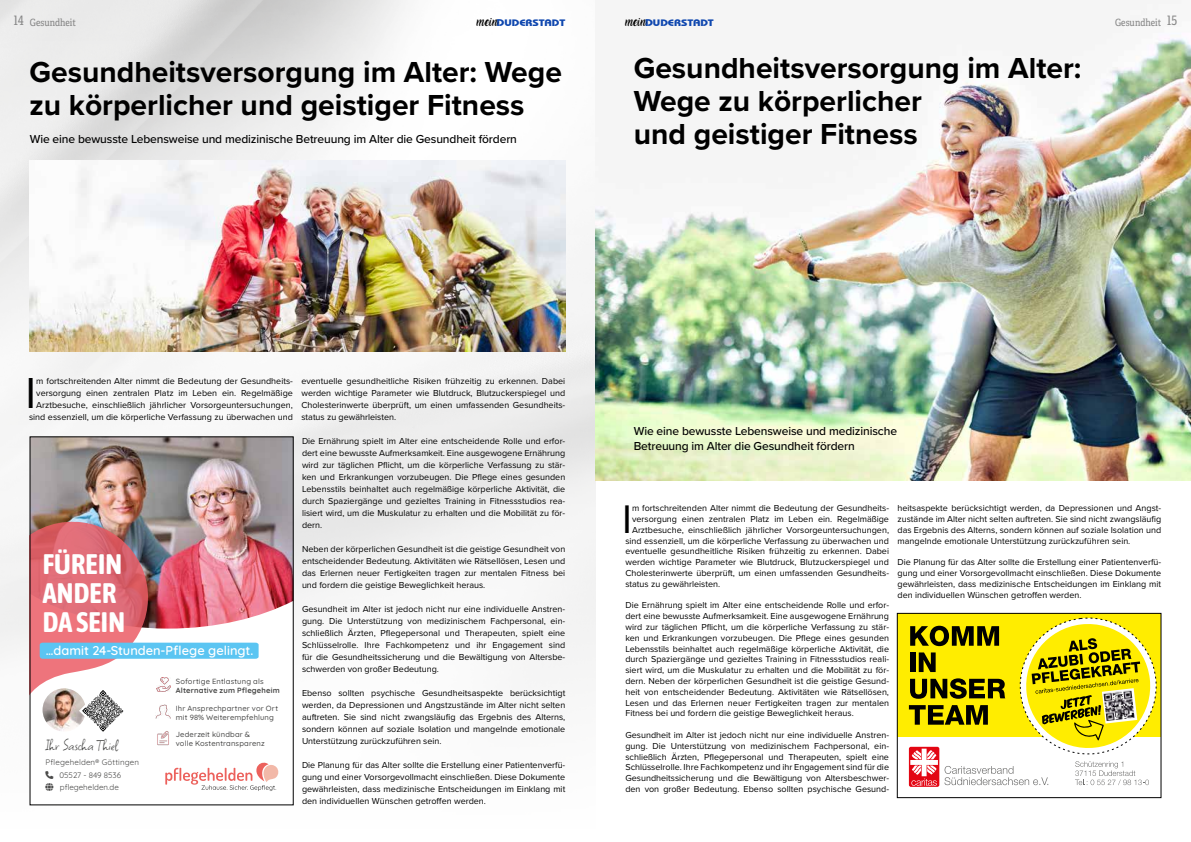
<style>
.page{position:relative;width:1191px;height:842px;background:#fff}
.page>*{position:absolute;margin:0;border:0;box-sizing:border-box;transform-origin:0 0}
.t1{font:45px "Proxima Nova";color:#000}
.t2{font:41.4px "Proxima Nova";color:#000}
.t3{font:700 30px/33px "Proxima Nova";color:#000}
.t4{font:700 28.2px/29px "Asap Condensed";letter-spacing:.01em;color:#fff}
.t5{font:17px "Square Peg";letter-spacing:.01em;color:#4a4a49}
.t6{font:600 12.8px "Quicksand";color:#fff}
.t7{font:500 12px/14.4px "Proxima Nova";letter-spacing:-.01em;color:#000}
.t8{font:10px "Adelle Condensed";color:#878787}
.t9{font:700 9.3px "Bauhaus IT Cby BT";letter-spacing:-.005em;color:#0f47af;scale:1.27 1}
.t10{font:9px/12px "Proxima Nova";color:#000;text-align:justify}
.t11{font:8px/13.1px "Quicksand";color:#4a4a49;text-align:center}
.t12{font:500 7.5px/9px "Quicksand";letter-spacing:.02em;color:#4a4a49}
.t13{font:700 7.5px "Quicksand";letter-spacing:.015em;color:#4a4a49}
.s1{font-size:13px}
.s2{font-family:"Amarillo";font-weight:400;font-size:8.5px;color:#000}
.s3{font-size:9.8px}
</style>
<div class="page">
<img style="left:0;top:0;width:595px;height:806px">
<div style="left:897px;top:613px;width:264px;height:124px;background:#ffed00"></div>
<div style="left:909px;top:747px;width:30px;height:40px;background:#e62631;border-radius:2px"></div>
<svg style="left:909px;top:617px;width:248px;height:169px"></svg>
<div style="left:897px;top:613px;width:264px;height:185px;border:1px solid #000"></div>
<div style="left:30px;top:437px;width:263px;height:368px;background:#fff"></div>
<img style="left:32px;top:439px;width:259px;height:176px">
<svg style="left:165px;top:762px;width:114px;height:29px"></svg>
<img style="left:32px;top:521px;width:227px;height:211px">
<img style="left:156px;top:705px;width:15px;height:14px">
<img style="left:155px;top:730px;width:16px;height:16px">
<img style="left:157px;top:678px;width:14px;height:14px">
<img style="left:30px;top:161px;width:535px;height:191px">
<img style="left:595px;top:38px;width:596px;height:442px">
<p class="t8" style="left:14px;top:15px;width:63px"><span class="s1">14</span> Gesundheit</p>
<p class="t9" style="left:477px;top:17px;width:71px"><span class="s2">MEIN</span><span class="s3">D</span>UDERSTADT</p>
<h3 class="t3" style="left:30px;top:55px;width:534px">Gesundheitsversorgung im Alter: Wege zu körperlicher und geistiger Fitness</h3>
<h3 class="t7" style="left:30px;top:131px;width:489px">Wie eine bewusste Lebensweise und medizinische Betreuung im Alter die Gesundheit fördern</h3>
<p class="t9" style="left:625px;top:17px;width:71px"><span class="s2">MEIN</span><span class="s3">D</span>UDERSTADT</p>
<p class="t8" style="left:1115px;top:15px;width:64px">Gesundheit <span class="s1">15</span></p>
<h3 class="t3" style="left:634px;top:51px;width:449px">Gesundheitsversorgung im Alter:<br>Wege zu körperlicher<br>und geistiger Fitness</h3>
<p class="t10" style="left:29px;top:375px;width:265px;text-align:right">m fortschreitenden Alter nimmt die Bedeutung der Gesundheits&shy;versorgung einen zentralen Platz im Leben ein. Regelmäßige Arztbesuche, einschließlich jährlicher Vorsorgeuntersuchungen, sind essenziell, um die körperliche Verfassung zu überwachen und</p>
<p class="t10" style="left:301px;top:375px;width:265px">eventuelle gesundheitliche Risiken frühzeitig zu erkennen. Dabei werden wichtige Parameter wie Blutdruck, Blutzuckerspiegel und Cholesterinwerte überprüft, um einen umfassenden Gesundheits&shy;status zu gewährleisten.</p>
<h1 class="t1" style="left:26px;top:359px;width:12px">I</h1>
<h3 class="t4" style="left:43px;top:547px;width:84px">FÜREIN<br>ANDER<br>DA SEIN</h3>
<h3 class="t6" style="left:46px;top:641px;width:209px">…damit 24-Stunden-Pflege gelingt.</h3>
<p class="t12" style="left:176px;top:676px;width:89px">Sofortige Entlastung als</p>
<p class="t13" style="left:176px;top:684px;width:105px">Alternative zum Pflegeheim</p>
<p class="t12" style="left:176px;top:703px;width:104px">Ihr Ansprechpartner vor Ort mit 98% Weiterempfehlung</p>
<p class="t12" style="left:176px;top:729px;width:90px">Jederzeit kündbar &amp; volle Kostentransparenz</p>
<h3 class="t5" style="left:45px;top:733px;width:74px">Ihr Sascha Thiel</h3>
<p class="t11" style="left:45px;top:755px;width:95px">Pflegehelden® Göttingen<br>05527 - 849 8536</p>
<p class="t11" style="left:60px;top:779px;width:61px">pflegehelden.de</p>
<p class="t10" style="left:302px;top:435px;width:265px">Die Ernährung spielt im Alter eine entscheidende Rolle und erfor&shy;dert eine bewusste Aufmerksamkeit. Eine ausgewogene Ernährung wird zur täglichen Pflicht, um die körperliche Verfassung zu stär&shy;ken und Erkrankungen vorzubeugen. Die Pflege eines gesunden Lebensstils beinhaltet auch regelmäßige körperliche Aktivität, die durch Spaziergänge und gezieltes Training in Fitnessstudios rea&shy;lisiert wird, um die Muskulatur zu erhalten und die Mobilität zu för&shy;dern.</p>
<p class="t10" style="left:302px;top:543px;width:265px">Neben der körperlichen Gesundheit ist die geistige Gesundheit von entscheidender Bedeutung. Aktivitäten wie Rätsellösen, Lesen und das Erlernen neuer Fertigkeiten tragen zur mentalen Fitness bei und fordern die geistige Beweglichkeit heraus.</p>
<p class="t10" style="left:302px;top:603px;width:265px">Gesundheit im Alter ist jedoch nicht nur eine individuelle Anstren&shy;gung. Die Unterstützung von medizinischem Fachpersonal, ein&shy;schließlich Ärzten, Pflegepersonal und Therapeuten, spielt eine Schlüsselrolle. Ihre Fachkompetenz und ihr Engagement sind für die Gesundheitssicherung und die Bewältigung von Altersbe&shy;schwerden von großer Bedeutung.</p>
<p class="t10" style="left:302px;top:687px;width:265px">Ebenso sollten psychische Gesundheitsaspekte berücksichtigt werden, da Depressionen und Angstzustände im Alter nicht selten auftreten. Sie sind nicht zwangsläufig das Ergebnis des Alterns, sondern können auf soziale Isolation und mangelnde emotionale Unterstützung zurückzuführen sein.</p>
<p class="t10" style="left:302px;top:759px;width:265px">Die Planung für das Alter sollte die Erstellung einer Patientenverfü&shy;gung und einer Vorsorgevollmacht einschließen. Diese Dokumente gewährleisten, dass medizinische Entscheidungen im Einklang mit den individuellen Wünschen getroffen werden.</p>
<h3 class="t7" style="left:634px;top:424px;width:265px">Wie eine bewusste Lebensweise und medizinische<br>Betreuung im Alter die Gesundheit fördern</h3>
<h2 class="t2" style="left:622px;top:488px;width:11px">I</h2>
<p class="t10" style="left:632px;top:502px;width:258px">m fortschreitenden Alter nimmt die Bedeutung der Gesundheits-</p>
<p class="t10" style="left:632px;top:513px;width:258px">versorgung einen zentralen Platz im Leben ein. Regelmäßige</p>
<p class="t10" style="left:632px;top:523px;width:258px">Arztbesuche, einschließlich jährlicher Vorsorgeuntersuchungen,</p>
<p class="t10" style="left:625px;top:534px;width:265px">sind essenziell, um die körperliche Verfassung zu überwachen und</p>
<p class="t10" style="left:625px;top:545px;width:265px">eventuelle gesundheitliche Risiken frühzeitig zu erkennen. Dabei</p>
<p class="t10" style="left:625px;top:556px;width:265px">werden wichtige Parameter wie Blutdruck, Blutzuckerspiegel und</p>
<p class="t10" style="left:625px;top:567px;width:265px">Cholesterinwerte überprüft, um einen umfassenden Gesundheits-</p>
<p class="t10" style="left:625px;top:577px;width:96px">status zu gewährleisten.</p>
<p class="t10" style="left:625px;top:600px;width:265px;line-height:10.8px">Die Ernährung spielt im Alter eine entscheidende Rolle und erfor&shy;dert eine bewusste Aufmerksamkeit. Eine ausgewogene Ernährung wird zur täglichen Pflicht, um die körperliche Verfassung zu stär&shy;ken und Erkrankungen vorzubeugen. Die Pflege eines gesunden Lebensstils beinhaltet auch regelmäßige körperliche Aktivität, die durch Spaziergänge und gezieltes Training in Fitnessstudios reali&shy;siert wird, um die Muskulatur zu erhalten und die Mobilität zu för&shy;dern. Neben der körperlichen Gesundheit ist die geistige Gesund&shy;heit von entscheidender Bedeutung. Aktivitäten wie Rätsellösen, Lesen und das Erlernen neuer Fertigkeiten tragen zur mentalen Fitness bei und fordern die geistige Beweglichkeit heraus.</p>
<p class="t10" style="left:625px;top:729px;width:265px;line-height:10.8px">Gesundheit im Alter ist jedoch nicht nur eine individuelle Anstren&shy;gung. Die Unterstützung von medizinischem Fachpersonal, ein&shy;schließlich Ärzten, Pflegepersonal und Therapeuten, spielt eine Schlüsselrolle. Ihre Fachkompetenz und ihr Engagement sind für die Gesundheitssicherung und die Bewältigung von Altersbeschwer&shy;den von großer Bedeutung. Ebenso sollten psychische Gesund-</p>
<p class="t10" style="left:897px;top:502px;width:265px;line-height:10.8px">heitsaspekte berücksichtigt werden, da Depressionen und Angst&shy;zustände im Alter nicht selten auftreten. Sie sind nicht zwangsläufig das Ergebnis des Alterns, sondern können auf soziale Isolation und mangelnde emotionale Unterstützung zurückzuführen sein.</p>
<p class="t10" style="left:897px;top:556px;width:265px;line-height:10.8px">Die Planung für das Alter sollte die Erstellung einer Patientenverfü&shy;gung und einer Vorsorgevollmacht einschließen. Diese Dokumente gewährleisten, dass medizinische Entscheidungen im Einklang mit den individuellen Wünschen getroffen werden.</p>
</div>
